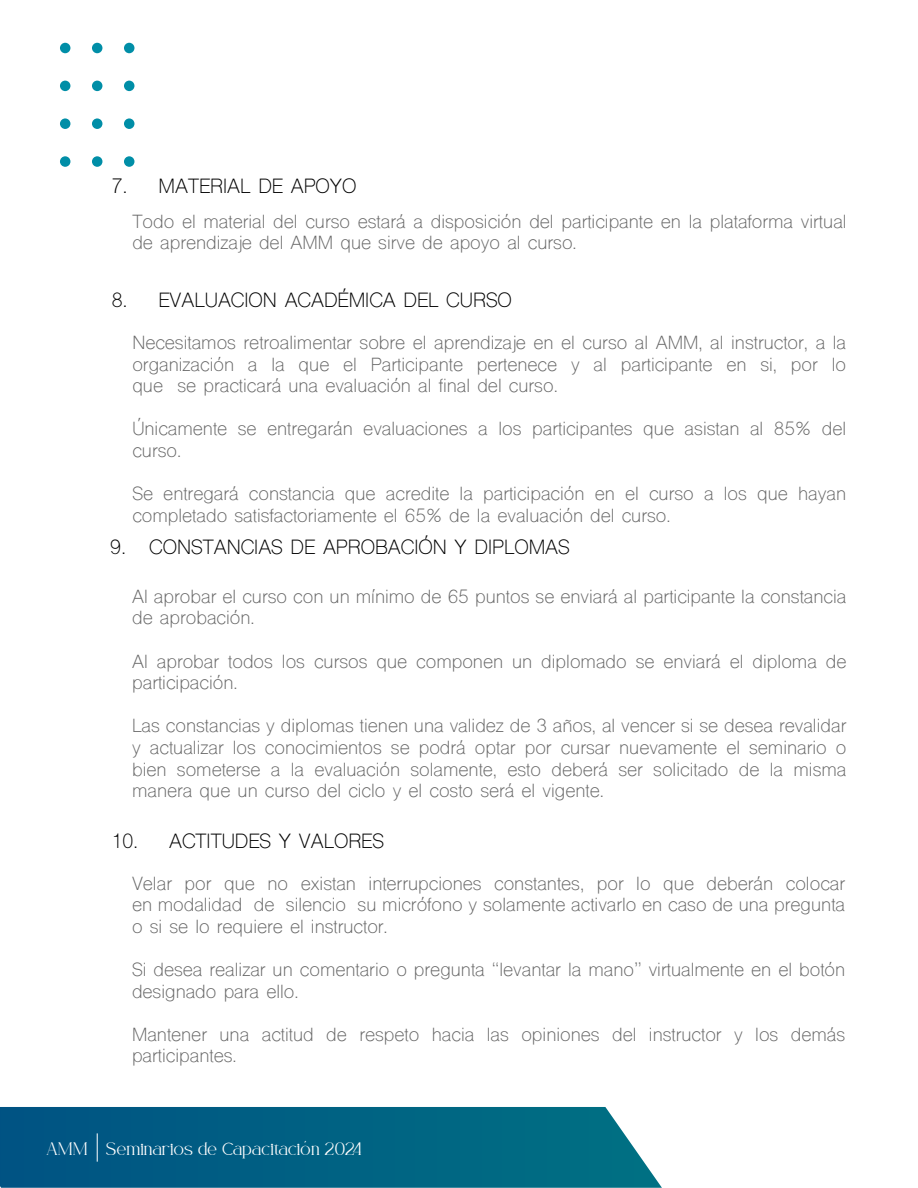
<style>
.page{position:relative;width:918px;height:1188px;background:#fff}
.page>*{position:absolute;margin:0;border:0;box-sizing:border-box;transform-origin:0 0}
.t1{font:19.5px "Shree Dev 0714";color:#000}
.t2{font:18px/21.6px "Shree Dev 0714";color:#656565}
.t3{font:100 18px "Fogie";letter-spacing:-.01em;color:#fff}
</style>
<div class="page">
<svg style="left:0;top:1107px;width:662px;height:81px;background:#0b6888"></svg>
<svg style="left:97px;top:1133px;width:1px;height:29px"></svg>
<div style="left:60px;top:43px;width:10px;height:10px;background:#008ea7;border-radius:50%"></div>
<div style="left:92px;top:43px;width:10px;height:10px;background:#008ea7;border-radius:50%"></div>
<div style="left:124px;top:43px;width:10px;height:10px;background:#008ea7;border-radius:50%"></div>
<div style="left:60px;top:81px;width:10px;height:10px;background:#008ea7;border-radius:50%"></div>
<div style="left:92px;top:81px;width:10px;height:10px;background:#008ea7;border-radius:50%"></div>
<div style="left:124px;top:81px;width:10px;height:10px;background:#008ea7;border-radius:50%"></div>
<div style="left:60px;top:118px;width:10px;height:11px;background:#008ea7;border-radius:50%"></div>
<div style="left:92px;top:118px;width:10px;height:11px;background:#008ea7;border-radius:50%"></div>
<div style="left:124px;top:118px;width:10px;height:11px;background:#008ea7;border-radius:50%"></div>
<div style="left:60px;top:156px;width:10px;height:11px;background:#008ea7;border-radius:50%"></div>
<div style="left:92px;top:156px;width:10px;height:11px;background:#008ea7;border-radius:50%"></div>
<div style="left:124px;top:156px;width:10px;height:11px;background:#008ea7;border-radius:50%"></div>
<p class="t1" style="left:111px;top:174px;width:247px">7. MATERIAL DE APOYO</p>
<p class="t2" style="left:132px;top:213px;width:716px">Todo el material del curso estará a disposición del participante en la plataforma virtual de aprendizaje del AMM que sirve de apoyo al curso.</p>
<p class="t1" style="left:111px;top:288px;width:402px">8. EVALUACION ACADÉMICA DEL CURSO</p>
<p class="t2" style="left:132px;top:334px;width:715px;text-align:justify">Necesitamos retroalimentar sobre el aprendizaje en el curso al AMM, al instructor, a la organización a la que el Participante pertenece y al participante en si, por lo que se practicará una evaluación al final del curso.</p>
<p class="t2" style="left:132px;top:420px;width:715px">Únicamente se entregarán evaluaciones a los participantes que asistan al 85% del curso.</p>
<p class="t2" style="left:132px;top:485px;width:715px">Se entregará constancia que acredite la participación en el curso a los que hayan completado satisfactoriamente el 65% de la evaluación del curso.</p>
<p class="t1" style="left:110px;top:535px;width:461px">9. CONSTANCIAS DE APROBACIÓN Y DIPLOMAS</p>
<p class="t2" style="left:132px;top:588px;width:716px">Al aprobar el curso con un mínimo de 65 puntos se enviará al participante la constancia de aprobación.</p>
<p class="t2" style="left:132px;top:652px;width:716px">Al aprobar todos los cursos que componen un diplomado se enviará el diploma de participación.</p>
<p class="t2" style="left:132px;top:717px;width:716px;text-align:justify">Las constancias y diplomas tienen una validez de 3 años, al vencer si se desea revalidar y actualizar los conocimientos se podrá optar por cursar nuevamente el seminario o bien someterse a la evaluación solamente, esto deberá ser solicitado de la misma manera que un curso del ciclo y el costo será el vigente.</p>
<p class="t1" style="left:111px;top:830px;width:275px">10. ACTITUDES Y VALORES</p>
<p class="t2" style="left:132px;top:874px;width:715px;text-align:justify">Velar por que no existan interrupciones constantes, por lo que deberán colocar en modalidad de silencio su micrófono y solamente activarlo en caso de una pregunta o si se lo requiere el instructor.</p>
<p class="t2" style="left:132px;top:961px;width:715px">Si desea realizar un comentario o pregunta “levantar la mano” virtualmente en el botón designado para ello.</p>
<p class="t2" style="left:132px;top:1026px;width:715px">Mantener una actitud de respeto hacia las opiniones del instructor y los demás participantes.</p>
<p class="t3" style="left:47px;top:1141px;width:317px">AMM Seminarios de Capacitación 2024</p>
</div>
